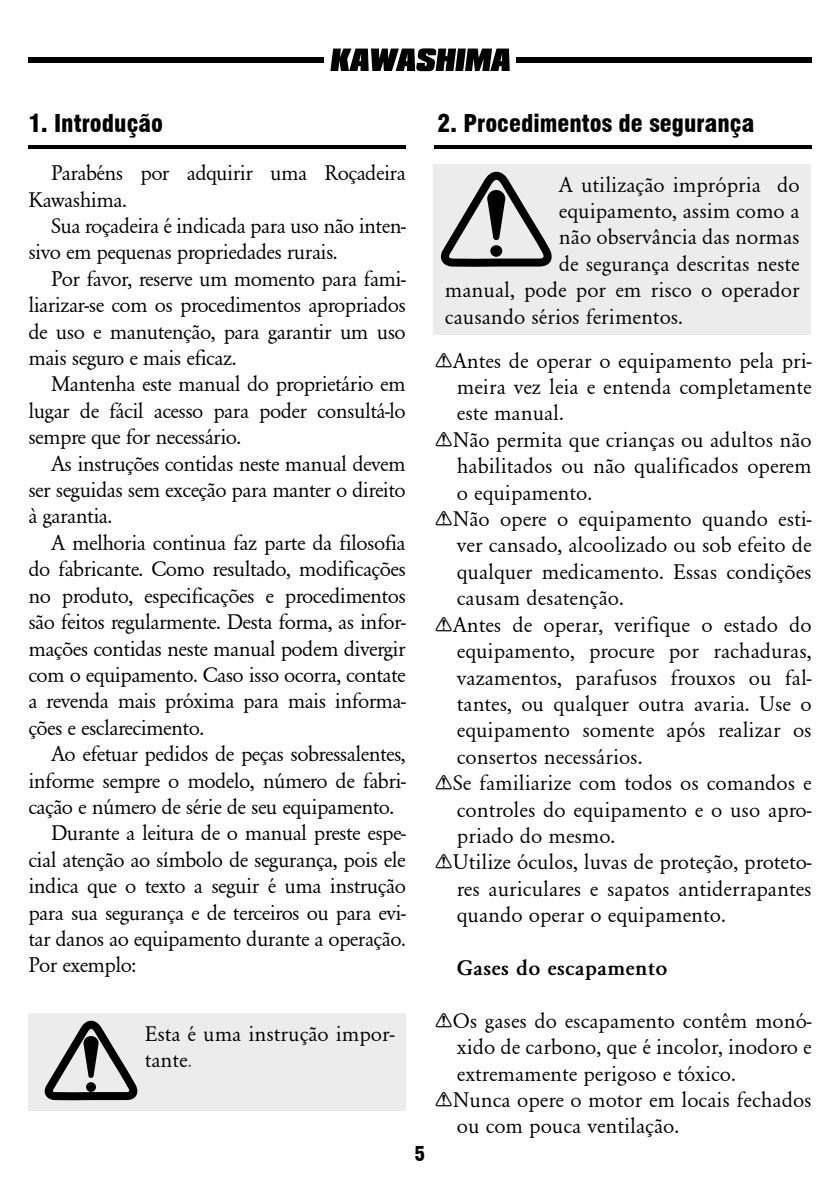
<style>
.page{position:relative;width:840px;height:1191px;background:#fff}
.page>*{position:absolute;margin:0;border:0;box-sizing:border-box;transform-origin:0 0}
.ATUALIZADO_-_Título{font:900 condensed 24px "Swiss 721 BT";color:#000}
.ATUALIZADO_-_Texto_Introdução{font:22px/26.4px "Garamond";letter-spacing:-.025em;color:#000;text-align:justify}
.ATUALIZADO_-_texto_-_Procedimento_de_seg{font:22px/26.4px "Garamond";color:#000;text-align:justify}
.ATUALIZADO_-_Caixa_Cinza_de_aviso{font:22px/26.4px "Garamond";color:#000}
.ATUALIZADO_-_Subtítulos{font:700 22px "Garamond";color:#000}
.t1{font:900 condensed 20px "Swiss 721 BT";color:#000}
.s1{font-family:"aviso";font-size:20px}
.s2{color:#696969}
</style>
<div class="page">
<div style="left:28px;top:57px;width:295px;height:5px;background:#000"></div>
<div style="left:516px;top:57px;width:295px;height:5px;background:#000"></div>
<svg style="left:330px;top:48px;width:179px;height:23px;background:#383838"></svg>
<hr style="left:433px;top:145px;width:378px;height:4px;background:#000">
<hr style="left:28px;top:145px;width:378px;height:4px;background:#000">
<div style="left:28px;top:1013px;width:377px;height:98px;background:#ececec"></div>
<svg style="left:44px;top:1020px;width:94px;height:81px"></svg>
<div style="left:433px;top:164px;width:377px;height:171px;background:#ececec"></div>
<svg style="left:440px;top:171px;width:112px;height:96px"></svg>
<p class="ATUALIZADO_-_Título" style="left:28px;top:109px;width:136px">1. Introdução</p>
<p class="ATUALIZADO_-_Título" style="left:437px;top:109px;width:318px">2. Procedimentos de segurança</p>
<p class="ATUALIZADO_-_Texto_Introdução" style="left:28px;top:160px;width:379px;text-indent:23px">Parabéns por adquirir uma Roçadeira<br>Kawashima.</p>
<p class="ATUALIZADO_-_Texto_Introdução" style="left:28px;top:213px;width:379px;text-indent:23px">Sua roçadeira é indicada para uso não inten&shy;sivo em pequenas propriedades rurais.</p>
<p class="ATUALIZADO_-_Texto_Introdução" style="left:28px;top:265px;width:379px;text-indent:23px">Por favor, reserve um momento para fami&shy;liarizar-se com os procedimentos apropriados de uso e manutenção, para garantir um uso mais seguro e mais eficaz.</p>
<p class="ATUALIZADO_-_Texto_Introdução" style="left:28px;top:371px;width:378px;text-indent:23px">Mantenha este manual do proprietário em lugar de fácil acesso para poder consultá-lo sempre que for necessário.</p>
<p class="ATUALIZADO_-_Texto_Introdução" style="left:28px;top:450px;width:379px;text-indent:23px">As instruções contidas neste manual devem ser seguidas sem exceção para manter o direito à garantia.</p>
<p class="ATUALIZADO_-_Texto_Introdução" style="left:28px;top:529px;width:379px;text-indent:23px">A melhoria continua faz parte da filosofia do fabricante. Como resultado, modificações no produto, especificações e procedimentos são feitos regularmente. Desta forma, as infor&shy;mações contidas neste manual podem divergir com o equipamento. Caso isso ocorra, contate a revenda mais próxima para mais informa&shy;ções e esclarecimento.</p>
<p class="ATUALIZADO_-_Texto_Introdução" style="left:28px;top:741px;width:379px;text-indent:23px">Ao efetuar pedidos de peças sobressalentes, informe sempre o modelo, número de fabri&shy;cação e número de série de seu equipamento.</p>
<p class="ATUALIZADO_-_Texto_Introdução" style="left:28px;top:820px;width:379px;text-indent:23px">Durante a leitura de o manual preste espe&shy;cial atenção ao símbolo de segurança, pois ele indica que o texto a seguir é uma instrução para sua segurança e de terceiros ou para evi&shy;tar danos ao equipamento durante a operação.<br>Por exemplo:</p>
<p class="ATUALIZADO_-_Caixa_Cinza_de_aviso" style="left:558px;top:171px;width:242px">A utilização imprópria do</p>
<p class="ATUALIZADO_-_Caixa_Cinza_de_aviso" style="left:558px;top:198px;width:242px">equipamento, assim como a</p>
<p class="ATUALIZADO_-_Caixa_Cinza_de_aviso" style="left:558px;top:224px;width:242px">não observância das normas</p>
<p class="ATUALIZADO_-_Caixa_Cinza_de_aviso" style="left:558px;top:250px;width:242px">de segurança descritas neste</p>
<p class="ATUALIZADO_-_Caixa_Cinza_de_aviso" style="left:444px;top:277px;width:356px">manual, pode por em risco o operador</p>
<p class="ATUALIZADO_-_Caixa_Cinza_de_aviso" style="left:444px;top:303px;width:239px">causando sérios ferimentos.</p>
<p class="ATUALIZADO_-_texto_-_Procedimento_de_seg" style="left:456px;top:347px;width:356px;text-indent:-23px"><span class="s1">!</span>Antes de operar o equipamento pela pri&shy;meira vez leia e entenda completamente este manual.</p>
<p class="ATUALIZADO_-_texto_-_Procedimento_de_seg" style="left:456px;top:426px;width:356px;text-indent:-23px"><span class="s1">!</span>Não permita que crianças ou adultos não habilitados ou não qualificados operem o equipamento.</p>
<p class="ATUALIZADO_-_texto_-_Procedimento_de_seg" style="left:456px;top:506px;width:356px;text-indent:-23px"><span class="s1">!</span>Não opere o equipamento quando esti&shy;ver cansado, alcoolizado ou sob efeito de qualquer medicamento. Essas condições causam desatenção.</p>
<p class="ATUALIZADO_-_texto_-_Procedimento_de_seg" style="left:456px;top:611px;width:356px;text-indent:-23px"><span class="s1">!</span>Antes de operar, verifique o estado do equipamento, procure por rachaduras, vazamentos, parafusos frouxos ou fal&shy;tantes, ou qualquer outra avaria. Use o equipamento somente após realizar os consertos necessários.</p>
<p class="ATUALIZADO_-_texto_-_Procedimento_de_seg" style="left:456px;top:770px;width:356px;text-indent:-23px"><span class="s1">!</span>Se familiarize com todos os comandos e controles do equipamento e o uso apro&shy;priado do mesmo.</p>
<p class="ATUALIZADO_-_texto_-_Procedimento_de_seg" style="left:456px;top:849px;width:356px;text-indent:-23px"><span class="s1">!</span>Utilize óculos, luvas de proteção, proteto&shy;res auriculares e sapatos antiderrapantes quando operar o equipamento.</p>
<p class="ATUALIZADO_-_Subtítulos" style="left:456px;top:956px;width:212px">Gases do escapamento</p>
<p class="ATUALIZADO_-_texto_-_Procedimento_de_seg" style="left:456px;top:1007px;width:356px;text-indent:-23px"><span class="s1">!</span>Os gases do escapamento contêm monó&shy;xido de carbono, que é incolor, inodoro e extremamente perigoso e tóxico.</p>
<p class="ATUALIZADO_-_texto_-_Procedimento_de_seg" style="left:456px;top:1086px;width:356px;text-indent:-23px"><span class="s1">!</span>Nunca opere o motor em locais fechados ou com pouca ventilação.</p>
<p class="ATUALIZADO_-_Caixa_Cinza_de_aviso" style="left:145px;top:1020px;width:251px">Esta é uma instrução impor&shy;tante<span class="s2">.</span></p>
<p class="t1" style="left:414px;top:1141px;width:12px">5</p>
</div>
